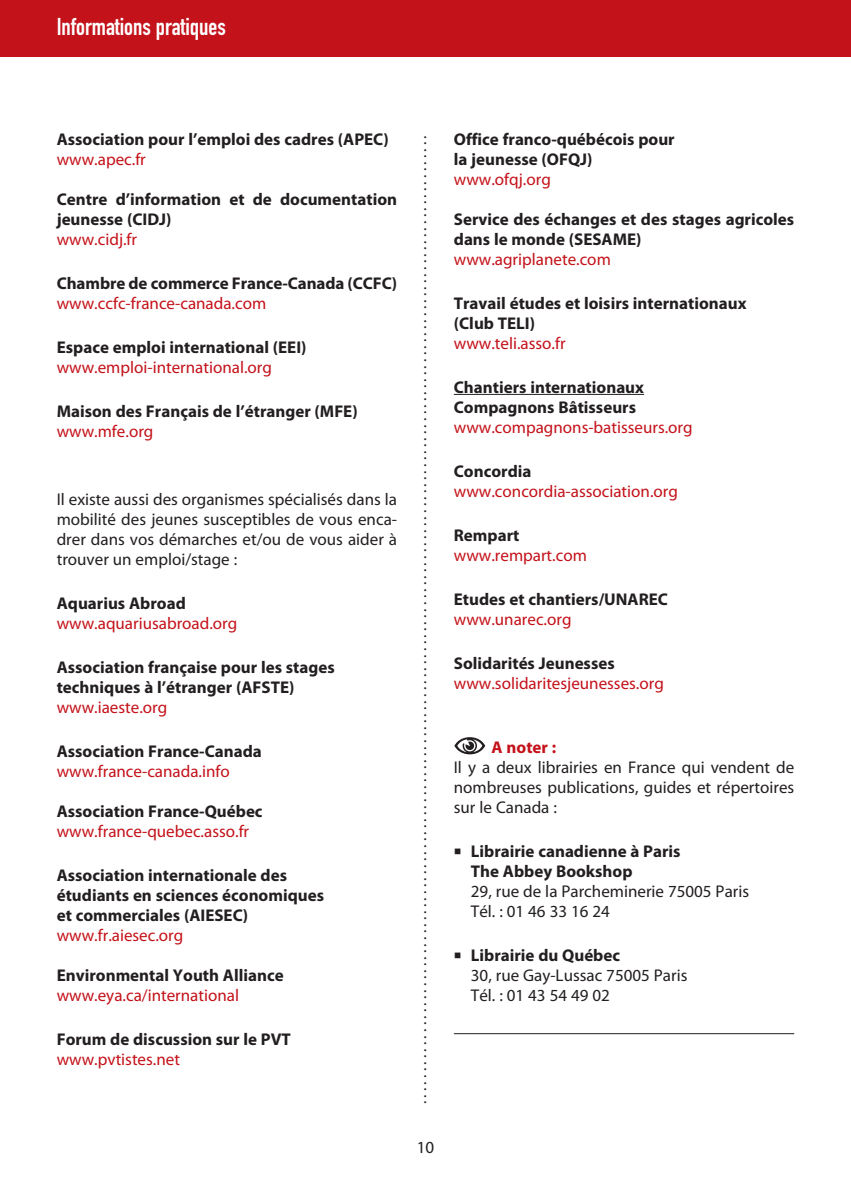
<style>
.page{position:relative;width:851px;height:1191px;background:#fff}
.page>*{position:absolute;margin:0;border:0;box-sizing:border-box;transform-origin:0 0}
.t1{font:24px "DIN Engschrift";color:#fff}
.t2{font:700 17px/20px "Myriad Pro";color:#231f20}
.t3{font:17px "Myriad Pro";color:#c4121a}
.t4{font:17px/20px "Myriad Pro";color:#231f20;text-align:justify}
.t5{font:700 17px "Myriad Pro";color:#c4121a}
.t6{font:16px "Myriad Pro";color:#231f20}
.s1{font-family:"Carta";font-weight:400;font-size:14px}
.s2{font-family:"Carta";font-size:14px}
.s3{font-weight:700}
</style>
<div class="page">
<div style="left:0;top:1px;width:850px;height:56px;background:#c4121a"></div>
<hr style="left:454px;top:394px;width:190px;height:1px;background:#231f20">
<hr style="left:454px;top:1033px;width:340px;height:1px;background:#231f20">
<svg style="left:454px;top:737px;width:31px;height:17px"></svg>
<h1 class="t1" style="left:57px;top:18px;width:171px">Informations pratiques</h1>
<p class="t2" style="left:57px;top:130px;width:333px">Association pour l’emploi des cadres (APEC)</p>
<p class="t3" style="left:57px;top:152px;width:91px">www.apec.fr</p>
<p class="t2" style="left:57px;top:190px;width:342px">Centre d’information et de documentation jeunesse (CIDJ)</p>
<p class="t3" style="left:57px;top:232px;width:82px">www.cidj.fr</p>
<p class="t2" style="left:57px;top:274px;width:342px">Chambre de commerce France-Canada (CCFC)</p>
<p class="t3" style="left:57px;top:296px;width:211px">www.ccfc-france-canada.com</p>
<p class="t2" style="left:57px;top:338px;width:251px">Espace emploi international (EEI)</p>
<p class="t3" style="left:57px;top:360px;width:217px">www.emploi-international.org</p>
<p class="t2" style="left:57px;top:402px;width:302px">Maison des Français de l’étranger (MFE)</p>
<p class="t3" style="left:57px;top:424px;width:98px">www.mfe.org</p>
<p class="t4" style="left:57px;top:490px;width:342px">Il existe aussi des organismes spécialisés dans la mobilité des jeunes susceptibles de vous enca&shy;drer dans vos démarches et/ou de vous aider à trouver un emploi/stage :</p>
<p class="t2" style="left:57px;top:594px;width:131px">Aquarius Abroad</p>
<p class="t3" style="left:57px;top:616px;width:182px">www.aquariusabroad.org</p>
<p class="t2" style="left:57px;top:658px;width:279px">Association française pour les stages techniques à l’étranger (AFSTE)</p>
<p class="t3" style="left:57px;top:700px;width:112px">www.iaeste.org</p>
<p class="t2" style="left:57px;top:742px;width:207px">Association France-Canada</p>
<p class="t3" style="left:57px;top:764px;width:174px">www.france-canada.info</p>
<p class="t2" style="left:57px;top:802px;width:207px">Association France-Québec</p>
<p class="t3" style="left:57px;top:824px;width:194px">www.france-quebec.asso.fr</p>
<p class="t2" style="left:57px;top:866px;width:269px">Association internationale des étudiants en sciences économiques et commerciales (AIESEC)</p>
<p class="t3" style="left:57px;top:928px;width:128px">www.fr.aiesec.org</p>
<p class="t2" style="left:57px;top:966px;width:228px">Environmental Youth Alliance</p>
<p class="t3" style="left:57px;top:988px;width:184px">www.eya.ca/international</p>
<p class="t2" style="left:57px;top:1030px;width:236px">Forum de discussion sur le PVT</p>
<p class="t3" style="left:57px;top:1052px;width:125px">www.pvtistes.net</p>
<p class="t6" style="left:414px;top:1104px;width:970px;rotate:-90deg">....................................................................................................................................................</p>
<p class="t4" style="left:416px;top:1138px;width:19px">10</p>
<p class="t2" style="left:454px;top:130px;width:222px">Office franco-québécois pour la jeunesse (OFQJ)</p>
<p class="t3" style="left:454px;top:172px;width:98px">www.ofqj.org</p>
<p class="t2" style="left:454px;top:210px;width:342px">Service des échanges et des stages agricoles dans le monde (SESAME)</p>
<p class="t3" style="left:454px;top:252px;width:158px">www.agriplanete.com</p>
<p class="t2" style="left:454px;top:294px;width:294px">Travail études et loisirs internationaux (Club TELI)</p>
<p class="t3" style="left:454px;top:336px;width:113px">www.teli.asso.fr</p>
<p class="t2" style="left:454px;top:378px;width:192px">Chantiers internationaux<br>Compagnons Bâtisseurs</p>
<p class="t3" style="left:454px;top:420px;width:240px">www.compagnons-batisseurs.org</p>
<p class="t2" style="left:454px;top:462px;width:79px">Concordia</p>
<p class="t3" style="left:454px;top:484px;width:225px">www.concordia-association.org</p>
<p class="t2" style="left:454px;top:526px;width:67px">Rempart</p>
<p class="t3" style="left:454px;top:548px;width:134px">www.rempart.com</p>
<p class="t2" style="left:454px;top:590px;width:216px">Etudes et chantiers/UNAREC</p>
<p class="t3" style="left:454px;top:612px;width:119px">www.unarec.org</p>
<p class="t2" style="left:454px;top:654px;width:162px">Solidarités Jeunesses</p>
<p class="t3" style="left:454px;top:676px;width:211px">www.solidaritesjeunesses.org</p>
<p class="t5" style="left:491px;top:740px;width:66px">A noter :</p>
<p class="t4" style="left:454px;top:758px;width:342px">Il y a deux librairies en France qui vendent de nombreuses publications, guides et répertoires sur le Canada :</p>
<p class="t2" style="left:471px;top:842px;width:211px;text-indent:-17px"><span class="s1">-</span> Librairie canadienne à Paris<br>The Abbey Bookshop</p>
<p class="t4" style="left:471px;top:882px;width:280px">29, rue de la Parcheminerie 75005 Paris<br>Tél. : 01 46 33 16 24</p>
<p class="t4" style="left:471px;top:946px;width:218px;text-align:left;text-indent:-17px"><span class="s2">-</span> <span class="s3">Librairie du Québec<br></span>30, rue Gay-Lussac 75005 Paris<br>Tél. : 01 43 54 49 02</p>
</div>
